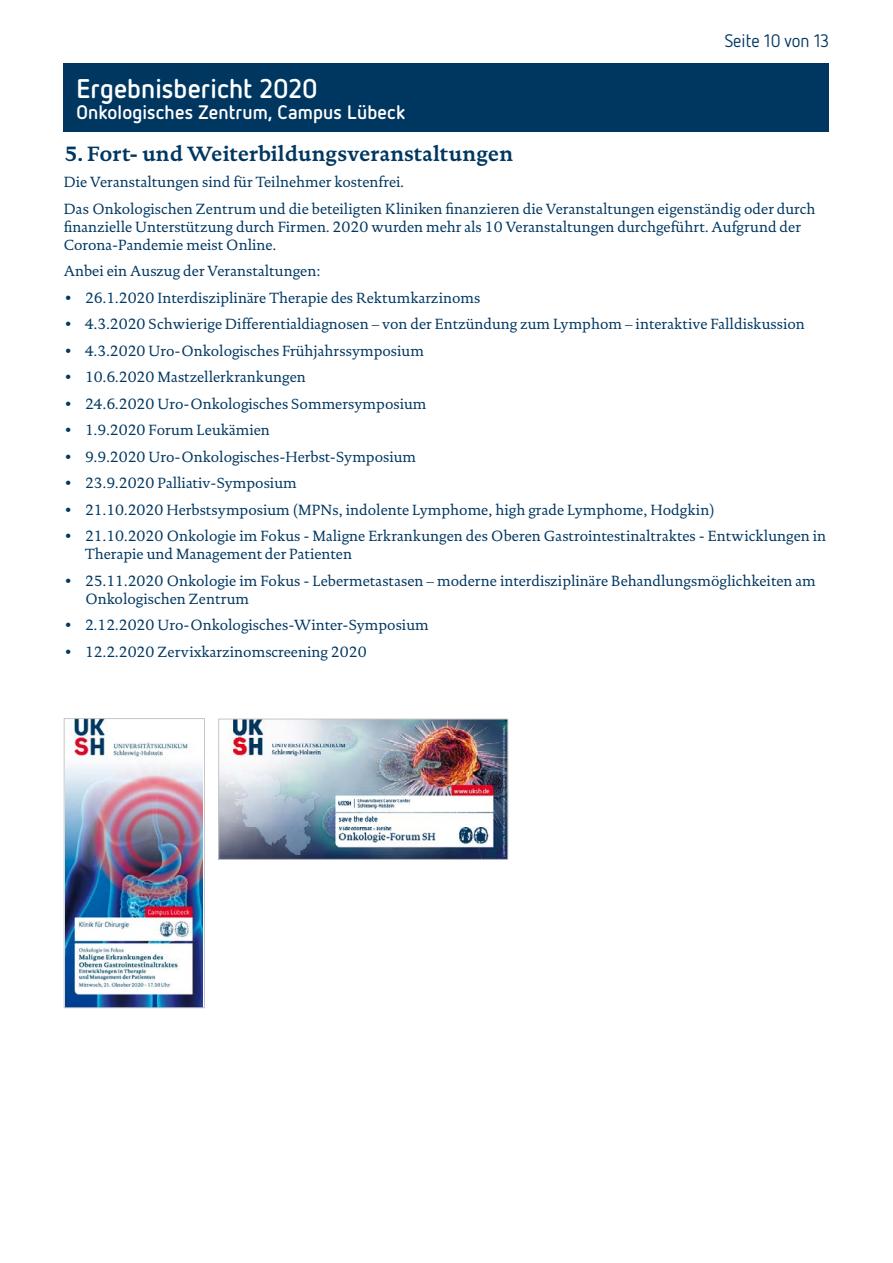
<style>
.page{position:relative;width:893px;height:1263px;background:#fff}
.page>*{position:absolute;margin:0;border:0;box-sizing:border-box;transform-origin:0 0}
.t1{font:700 27px "Netto OT";color:#fff}
.Fließ{font:700 21px "DTL Documenta TOT";color:#003761}
.t2{font:700 19.5px "Netto OT";letter-spacing:.005em;color:#fff}
.t3{font:18px "Netto OT";color:#003761}
.Fließ-2{font:15px/18px "DTL Documenta TOT";color:#003761}
</style>
<div class="page">
<div style="left:64px;top:64px;width:765px;height:68px;background:#003761"></div>
<img style="left:66px;top:720px;width:137px;height:286px">
<div style="left:64px;top:718px;width:141px;height:290px;border:1px solid #c6c6c6"></div>
<img style="left:220px;top:721px;width:286px;height:137px">
<div style="left:218px;top:719px;width:290px;height:141px;border:1px solid #c6c6c6"></div>
<h1 class="t1" style="left:77px;top:71px;width:243px">Ergebnisbericht 2020</h1>
<h3 class="t2" style="left:77px;top:100px;width:330px">Onkologisches Zentrum, Campus Lübeck</h3>
<p class="t3" style="left:725px;top:29px;width:106px">Seite 10 von 13</p>
<p class="Fließ" style="left:64px;top:140px;width:451px">5. Fort- und Weiterbildungsveranstaltungen</p>
<p class="Fließ-2" style="left:64px;top:173px;width:342px">Die Veranstaltungen sind für Teilnehmer kostenfrei.</p>
<p class="Fließ-2" style="left:64px;top:200px;width:753px">Das Onkologischen Zentrum und die beteiligten Kliniken finanzieren die Veranstaltungen eigenständig oder durch finanzielle Unterstützung durch Firmen. 2020 wurden mehr als 10 Veranstaltungen durchgeführt. Aufgrund der<br>Corona-Pandemie meist Online.</p>
<p class="Fließ-2" style="left:64px;top:262px;width:258px">Anbei ein Auszug der Veranstaltungen:</p>
<p class="Fließ-2" style="left:64px;top:289px;width:418px">• 26.1.2020 Interdisziplinäre Therapie des Rektumkarzinoms</p>
<p class="Fließ-2" style="left:64px;top:315px;width:743px">• 4.3.2020 Schwierige Differentialdiagnosen – von der Entzündung zum Lymphom – interaktive Falldiskussion</p>
<p class="Fließ-2" style="left:64px;top:342px;width:362px">• 4.3.2020 Uro-Onkologisches Frühjahrssymposium</p>
<p class="Fließ-2" style="left:64px;top:368px;width:244px">• 10.6.2020 Mastzellerkrankungen</p>
<p class="Fließ-2" style="left:64px;top:395px;width:364px">• 24.6.2020 Uro-Onkologisches Sommersymposium</p>
<p class="Fließ-2" style="left:64px;top:421px;width:208px">• 1.9.2020 Forum Leukämien</p>
<p class="Fließ-2" style="left:64px;top:448px;width:354px">• 9.9.2020 Uro-Onkologisches-Herbst-Symposium</p>
<p class="Fließ-2" style="left:64px;top:474px;width:234px">• 23.9.2020 Palliativ-Symposium</p>
<p class="Fließ-2" style="left:64px;top:501px;width:652px">• 21.10.2020 Herbstsymposium (MPNs, indolente Lymphome, high grade Lymphome, Hodgkin)</p>
<p class="Fließ-2" style="left:85px;top:527px;width:743px;text-indent:-21px">• 21.10.2020 Onkologie im Fokus - Maligne Erkrankungen des Oberen Gastrointestinaltraktes - Entwicklungen in<br>Therapie und Management der Patienten</p>
<p class="Fließ-2" style="left:85px;top:572px;width:732px;text-indent:-21px">• 25.11.2020 Onkologie im Fokus - Lebermetastasen – moderne interdisziplinäre Behandlungsmöglichkeiten am<br>Onkologischen Zentrum</p>
<p class="Fließ-2" style="left:64px;top:616px;width:366px">• 2.12.2020 Uro-Onkologisches-Winter-Symposium</p>
<p class="Fließ-2" style="left:64px;top:643px;width:304px">• 12.2.2020 Zervixkarzinomscreening 2020</p>
</div>
